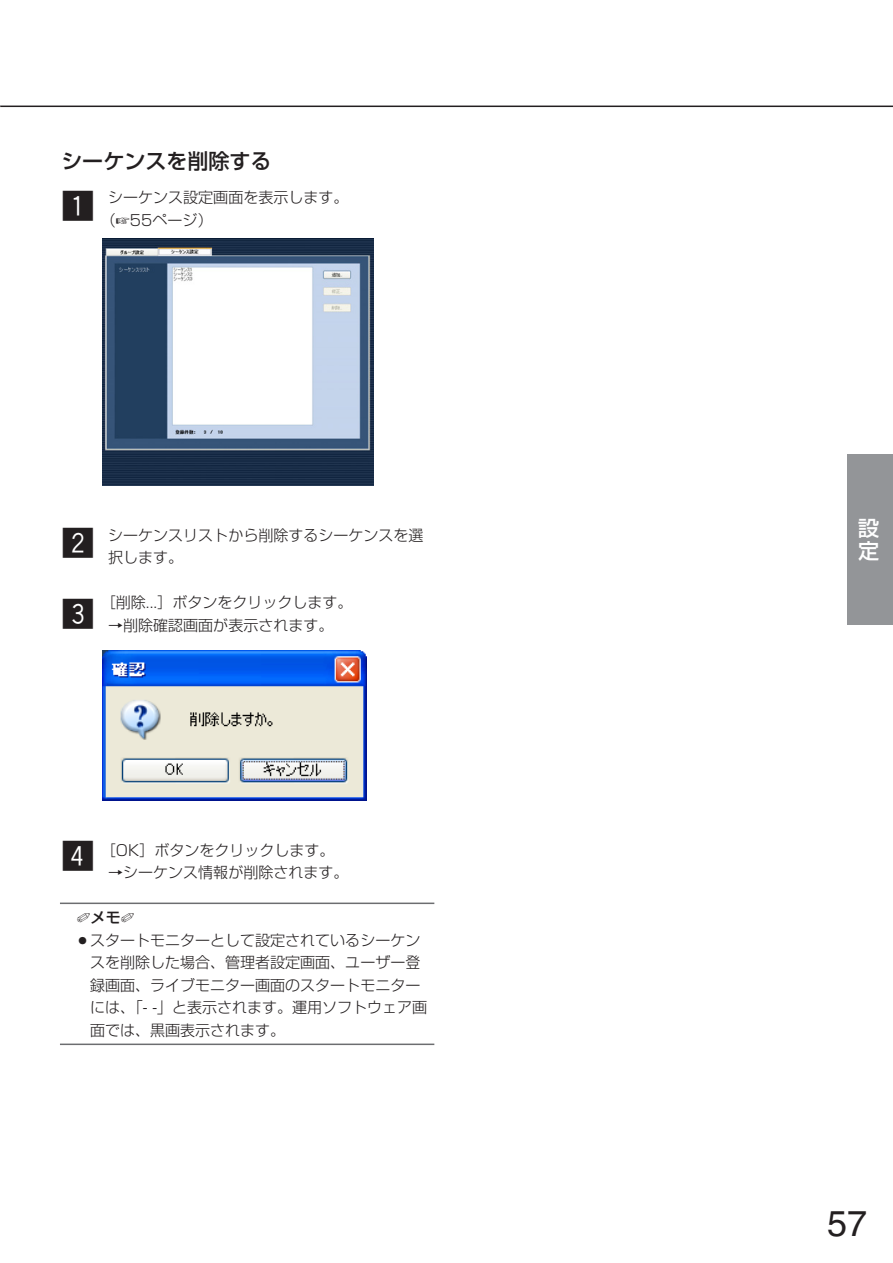
<style>
.page{position:relative;width:893px;height:1263px;background:#fff}
.page>*{position:absolute;margin:0;border:0;box-sizing:border-box;transform-origin:0 0}
.t1{font:36px "Helvetica";color:#231f20}
.t2{font:33px "Gthin Hround";color:#231f20}
.t3{font:500 21px "Shin Go";color:#231f20}
.t4{font:500 21px/22.5px "Shin Go";color:#fff}
.t5{font:300 15px/22.5px "Shin Go";color:#231f20}
.t6{font:500 15px "Shin Go";color:#231f20}
</style>
<div class="page">
<hr style="left:0;top:106px;width:892px;height:1px;background:#231f20">
<div style="left:847px;top:455px;width:45px;height:170px;background:#939598"></div>
<hr style="left:60px;top:903px;width:374px;height:1px;background:#6c6d70">
<hr style="left:60px;top:1044px;width:374px;height:1px;background:#6c6d70">
<img style="left:102px;top:239px;width:271px;height:246px">
<img style="left:102px;top:650px;width:264px;height:150px">
<h3 class="t3" style="left:61px;top:153px;width:211px">シーケンスを削除する</h3>
<h2 class="t2" style="left:61px;top:190px;width:34px">Z</h2>
<p class="t5" style="left:101px;top:188px;width:249px;text-indent:8px">シーケンス設定画面を表示します。（☞55ページ）</p>
<h2 class="t2" style="left:61px;top:527px;width:34px">X</h2>
<h2 class="t2" style="left:61px;top:597px;width:34px">C</h2>
<p class="t5" style="left:108px;top:526px;width:316px">シーケンスリストから削除するシーケンスを選択します。</p>
<p class="t5" style="left:101px;top:593px;width:253px">［削除...］ボタンをクリックします。</p>
<p class="t5" style="left:108px;top:616px;width:226px">→削除確認画面が表示されます。</p>
<h2 class="t2" style="left:61px;top:840px;width:34px">V</h2>
<p class="t5" style="left:101px;top:841px;width:235px">［OK］ボタンをクリックします。</p>
<p class="t5" style="left:108px;top:863px;width:241px">→シーケンス情報が削除されます。</p>
<p class="t6" style="left:77px;top:912px;width:59px">✐メモ✐</p>
<p class="t5" style="left:90px;top:931px;width:338px;text-indent:-15px">○スタートモニターとして設定されているシーケンスを削除した場合、管理者設定画面、ユーザー登録画面、ライブモニター画面のスタートモニターには、「- -」と表示されます。運用ソフトウェア画面では、黒画表示されます。</p>
<h3 class="t4" style="left:858px;top:520px;width:22px">設定</h3>
<h1 class="t1" style="left:827px;top:1211px;width:42px">57</h1>
</div>
